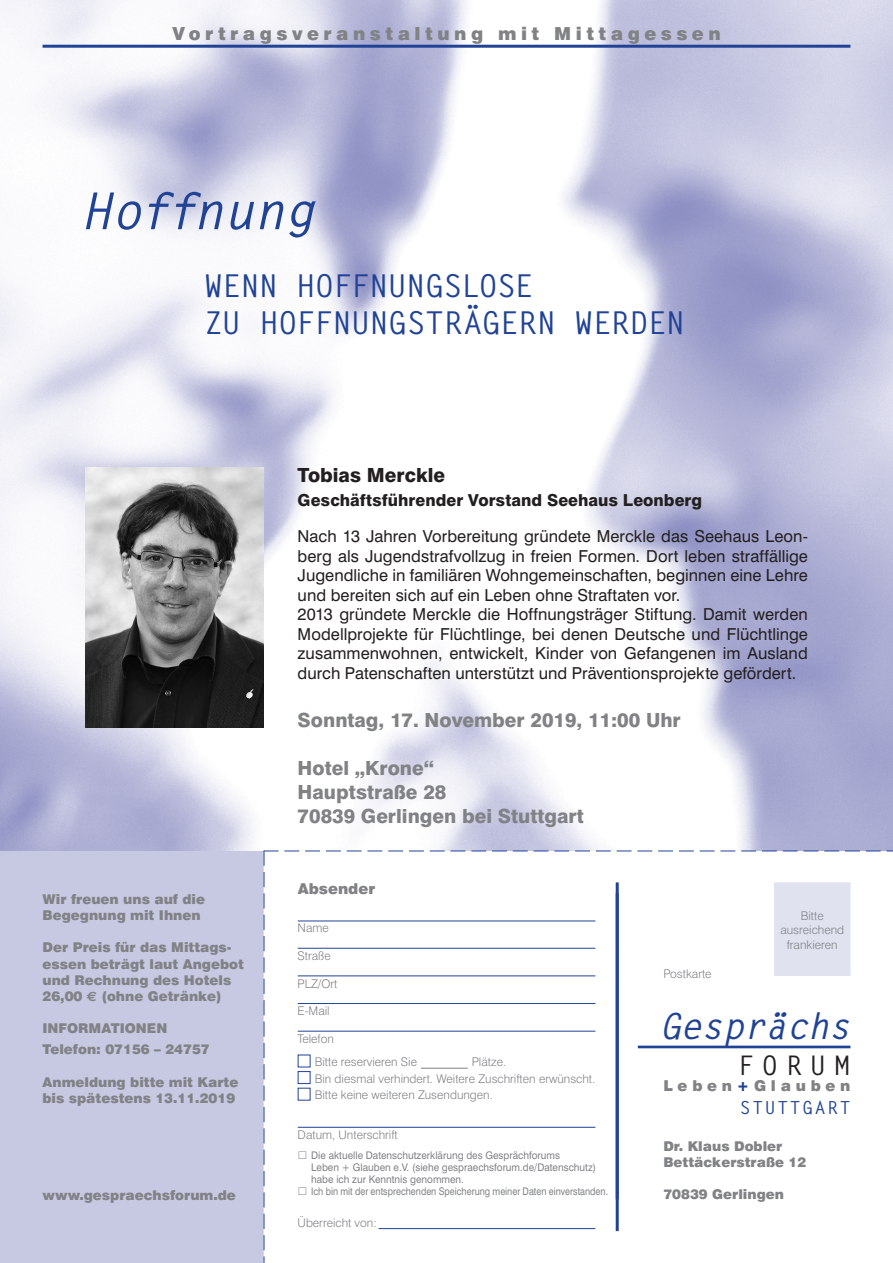
<style>
.page{position:relative;width:893px;height:1263px;background:#fff}
.page>*{position:absolute;margin:0;border:0;box-sizing:border-box;transform-origin:0 0}
.t1{font:italic 700 51px "Letter Gothic Std";letter-spacing:-.015em;color:#214395}
.t2{font:italic 700 36px "Letter Gothic Std";letter-spacing:-.01em;color:#214395}
.t3{font:700 31.5px "Letter Gothic Std";letter-spacing:-.02em;color:#214395}
.t4{font:700 27px "Letter Gothic Std";letter-spacing:.29em;color:#231f20}
.t5{font:800 19.5px "Swiss 721 BT";color:#808285}
.t6{font:800 19.5px "Swiss 721 BT";color:#231f20}
.t7{font:900 18px "Swiss 721 BT";letter-spacing:.25em;color:#808285}
.t8{font:700 18px "Letter Gothic Std";letter-spacing:.095em;color:#214395}
.t9{font:16.5px/19.5px "Swiss 721 BT";letter-spacing:.005em;color:#231f20;text-align:justify}
.t10{font:800 16.5px "Swiss 721 BT";color:#231f20}
.t11{font:900 15px "Swiss 721 BT";letter-spacing:.315em;color:#808285}
.t12{font:900 15px "Swiss 721 BT";color:#808285}
.t13{font:900 13.5px/16.2px "Swiss 721 BT";color:#808285}
.t14{font:300 12px "Swiss 721 BT";color:#808285}
.t15{font:10.5px "Swiss 721 BT";color:#808285;scale:.95 1}
.t16{font:10.5px "Swiss 721 BT";color:#808285;scale:.86 1}
.s1{color:#214395}
</style>
<div class="page">
<div style="left:0;top:850px;width:264px;height:413px;background:#c7c8e2"></div>
<img style="left:0;top:0;width:893px;height:850px">
<hr style="left:43px;top:45px;width:807px;height:3px;background:#214395">
<img style="left:85px;top:468px;width:179px;height:259px">
<svg style="left:87px;top:992px;width:9px;height:9px"></svg>
<svg style="left:264px;top:851px;width:629px;height:412px"></svg>
<p class="t7" style="left:172px;top:23px;width:550px">Vortragsveranstaltung mit Mittagessen</p>
<p class="t1" style="left:81px;top:180px;width:235px">Hoffnung</p>
<p class="t3" style="left:204px;top:266px;width:331px">WENN HOFFNUNGSLOSE</p>
<p class="t3" style="left:204px;top:304px;width:482px">ZU HOFFNUNGSTRÄGERN WERDEN</p>
<p class="t13" style="left:43px;top:891px;width:164px">Wir freuen uns auf die</p>
<p class="t13" style="left:43px;top:907px;width:160px">Begegnung mit Ihnen</p>
<p class="t13" style="left:43px;top:939px;width:191px">Der Preis für das Mittags-</p>
<p class="t13" style="left:43px;top:956px;width:203px">essen beträgt laut Angebot und Rechnung des Hotels</p>
<p class="t13" style="left:43px;top:988px;width:41px">26,00</p>
<p class="t13" style="left:101px;top:988px;width:122px">(ohne Getränke)</p>
<p class="t13" style="left:43px;top:1020px;width:126px">INFORMATIONEN</p>
<p class="t13" style="left:43px;top:1041px;width:169px">Telefon: 07156 – 24757</p>
<p class="t13" style="left:43px;top:1073px;width:197px">Anmeldung bitte mit Karte bis spätestens 13.11.2019</p>
<p class="t13" style="left:43px;top:1187px;width:195px">www.gespraechsforum.de</p>
<p class="t6" style="left:298px;top:463px;width:149px">Tobias Merckle</p>
<p class="t10" style="left:298px;top:490px;width:406px">Geschäftsführender Vorstand Seehaus Leonberg</p>
<p class="t9" style="left:298px;top:526px;width:512px">Nach 13 Jahren Vorbereitung gründete Merckle das Seehaus Leon&shy;berg als Jugendstrafvollzug in freien Formen. Dort leben straffällige Jugendliche in familiären Wohngemeinschaften, beginnen eine Lehre und bereiten sich auf ein Leben ohne Straftaten vor.</p>
<p class="t9" style="left:298px;top:604px;width:512px">2013 gründete Merckle die Hoffnungsträger Stiftung. Damit werden Modellprojekte für Flüchtlinge, bei denen Deutsche und Flüchtlinge zusammenwohnen, entwickelt, Kinder von Gefangenen im Ausland durch Patenschaften unterstützt und Präventionsprojekte gefördert.</p>
<p class="t5" style="left:298px;top:708px;width:385px">Sonntag, 17. November 2019, 11:00 Uhr</p>
<p class="t5" style="left:298px;top:756px;width:138px">Hotel „Krone“</p>
<p class="t5" style="left:298px;top:780px;width:150px">Hauptstraße 28</p>
<p class="t5" style="left:298px;top:804px;width:288px">70839 Gerlingen bei Stuttgart</p>
<p class="t12" style="left:298px;top:880px;width:79px">Absender</p>
<p class="t14" style="left:298px;top:921px;width:33px">Name</p>
<p class="t14" style="left:298px;top:948px;width:35px">Straße</p>
<p class="t14" style="left:298px;top:976px;width:41px">PLZ/Ort</p>
<p class="t14" style="left:298px;top:1004px;width:34px">E-Mail</p>
<p class="t14" style="left:298px;top:1031px;width:38px">Telefon</p>
<p class="t14" style="left:315px;top:1055px;width:104px">Bitte reservieren Sie</p>
<p class="t14" style="left:472px;top:1055px;width:36px">Plätze.</p>
<p class="t14" style="left:315px;top:1071px;width:282px">Bin diesmal verhindert. Weitere Zuschriften erwünscht.</p>
<p class="t14" style="left:315px;top:1088px;width:180px">Bitte keine weiteren Zusendungen.</p>
<p class="t14" style="left:298px;top:1128px;width:102px">Datum, Unterschrift</p>
<p class="t15" style="left:311px;top:1149px;width:263px">Die aktuelle Datenschutzerklärung des Gesprächforums</p>
<p class="t15" style="left:311px;top:1161px;width:301px">Leben + Glauben e.V. (siehe gespraechsforum.de/Datenschutz)</p>
<p class="t15" style="left:311px;top:1173px;width:162px">habe ich zur Kenntnis genommen.</p>
<p class="t16" style="left:311px;top:1185px;width:347px">Ich bin mit der entsprechenden Speicherung meiner Daten einverstanden.</p>
<p class="t14" style="left:298px;top:1216px;width:81px">Überreicht von:</p>
<p class="t14" style="left:663px;top:966px;width:50px">Postkarte</p>
<p class="t14" style="left:801px;top:908px;width:25px">Bitte</p>
<p class="t14" style="left:780px;top:922px;width:65px">ausreichend</p>
<p class="t14" style="left:787px;top:937px;width:52px">frankieren</p>
<p class="t2" style="left:659px;top:1004px;width:193px">Gesprächs</p>
<p class="t4" style="left:738px;top:1048px;width:114px">FORUM</p>
<p class="t11" style="left:663px;top:1077px;width:189px">Leben<span class="s1">+</span>Glauben</p>
<p class="t8" style="left:740px;top:1096px;width:112px">STUTTGART</p>
<p class="t13" style="left:663px;top:1138px;width:121px">Dr. Klaus Dobler</p>
<p class="t13" style="left:663px;top:1154px;width:144px">Bettäckerstraße 12</p>
<p class="t13" style="left:663px;top:1186px;width:122px">70839 Gerlingen</p>
</div>
